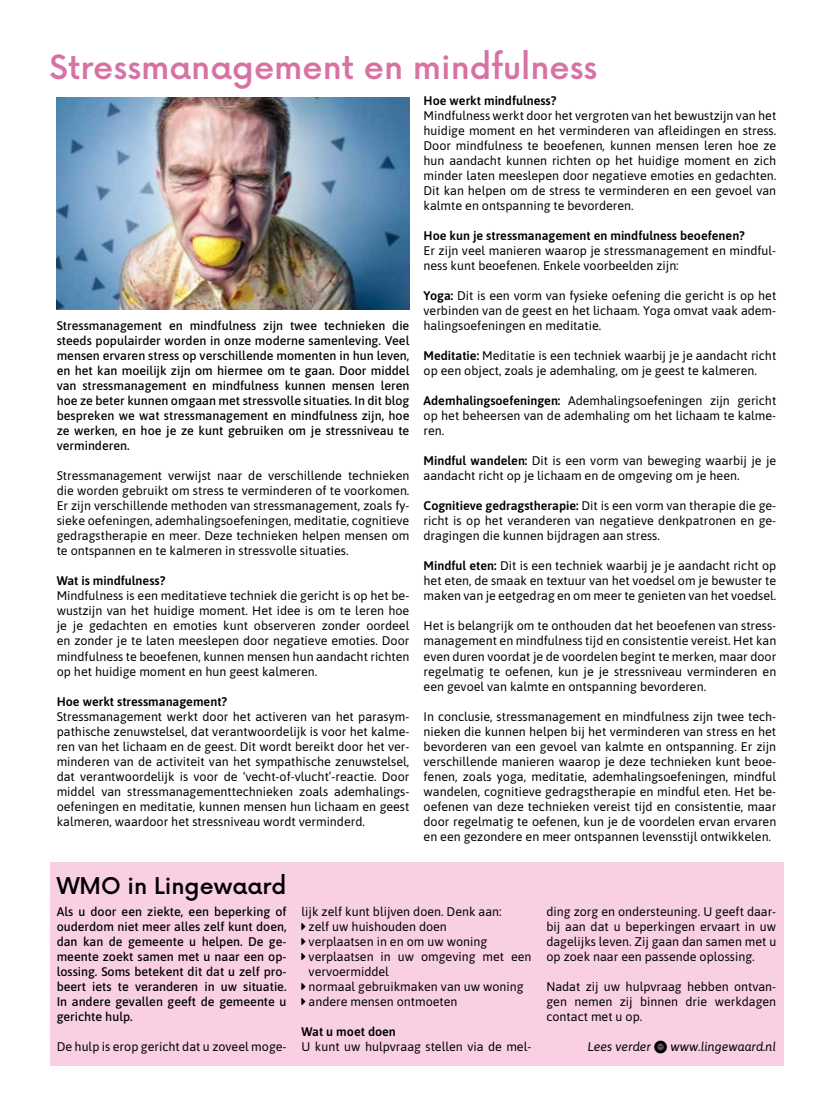
<style>
.page{position:relative;width:833px;height:1117px;background:#fff}
.page>*{position:absolute;margin:0;border:0;box-sizing:border-box;transform-origin:0 0}
.t1{font:500 32.5px "Now";color:#d871a4}
.t2{font:500 22.5px "Now";color:#000}
.t3{font:12.5px/15px "Asap";color:#000;text-align:justify}
.t4{font:500 12.5px/15px "Asap";color:#000;text-align:justify}
.t5{font:600 12.5px "Asap";color:#000}
.t6{font:italic 12.5px "Asap";color:#000}
.s1{font-style:italic}
.s2{font-weight:600}
.s3{font-family:"Social Media Circled";font-style:normal}
</style>
<div class="page">
<div style="left:50px;top:862px;width:733px;height:203px;background:#f9cfe3"></div>
<img style="left:57px;top:97px;width:352px;height:212px">
<h1 class="t1" style="left:50px;top:50px;width:549px">Stressmanagement en mindfulness</h1>
<p class="t4" style="left:57px;top:319px;width:354px">Stressmanagement en mindfulness zijn twee technieken die steeds populairder worden in onze moderne samenleving. Veel mensen ervaren stress op verschillende momenten in hun leven, en het kan moeilijk zijn om hiermee om te gaan. Door middel van stressmanagement en mindfulness kunnen mensen leren hoe ze beter kunnen omgaan met stressvolle situaties. In dit blog bespreken we wat stressmanagement en mindfulness zijn, hoe ze werken, en hoe je ze kunt gebruiken om je stressniveau te verminderen.</p>
<p class="t3" style="left:57px;top:469px;width:354px"><span class="s1">S</span>tressmanagement verwijst naar de verschillende technieken die worden gebruikt om stress te verminderen of te voorkomen.<br>Er zijn verschillende methoden van stressmanagement, zoals fy&shy;sieke oefeningen, ademhalingsoefeningen, meditatie, cognitieve gedragstherapie en meer. Deze technieken helpen mensen om te ontspannen en te kalmeren in stressvolle situaties.</p>
<p class="t5" style="left:57px;top:576px;width:110px">Wat is mindfulness?</p>
<p class="t3" style="left:57px;top:589px;width:354px">Mindfulness is een meditatieve techniek die gericht is op het be&shy;wustzijn van het huidige moment. Het idee is om te leren hoe je je gedachten en emoties kunt observeren zonder oordeel en zonder je te laten meeslepen door negatieve emoties. Door mindfulness te beoefenen, kunnen mensen hun aandacht richten op het huidige moment en hun geest kalmeren.</p>
<p class="t5" style="left:57px;top:696px;width:172px">Hoe werkt stressmanagement?</p>
<p class="t3" style="left:57px;top:709px;width:354px">Stressmanagement werkt door het activeren van het parasym&shy;pathische zenuwstelsel, dat verantwoordelijk is voor het kalme&shy;ren van het lichaam en de geest. Dit wordt bereikt door het ver&shy;minderen van de activiteit van het sympathische zenuwstelsel, dat verantwoordelijk is voor de ‘vecht-of-vlucht’-reactie. Door middel van stressmanagementtechnieken zoals ademhalings&shy;oefeningen en meditatie, kunnen mensen hun lichaam en geest kalmeren, waardoor het stressniveau wordt verminderd.</p>
<h2 class="t2" style="left:57px;top:873px;width:231px">WMO in Lingewaard</h2>
<p class="t5" style="left:423px;top:96px;width:134px">Hoe werkt mindfulness?</p>
<p class="t3" style="left:423px;top:109px;width:354px">Mindfulness werkt door het vergroten van het bewustzijn van het huidige moment en het verminderen van afleidingen en stress.<br>Door mindfulness te beoefenen, kunnen mensen leren hoe ze hun aandacht kunnen richten op het huidige moment en zich minder laten meeslepen door negatieve emoties en gedachten.<br>Dit kan helpen om de stress te verminderen en een gevoel van kalmte en ontspanning te bevorderen.</p>
<p class="t5" style="left:423px;top:231px;width:323px">Hoe kun je stressmanagement en mindfulness beoefenen?</p>
<p class="t3" style="left:423px;top:244px;width:354px">Er zijn veel manieren waarop je stressmanagement en mindful&shy;ness kunt beoefenen. Enkele voorbeelden zijn:</p>
<p class="t3" style="left:423px;top:289px;width:354px"><span class="s2">Yoga:</span> Dit is een vorm van fysieke oefening die gericht is op het verbinden van de geest en het lichaam. Yoga omvat vaak adem&shy;halingsoefeningen en meditatie.</p>
<p class="t3" style="left:423px;top:349px;width:354px"><span class="s2">Meditatie:</span> Meditatie is een techniek waarbij je je aandacht richt op een object, zoals je ademhaling, om je geest te kalmeren.</p>
<p class="t3" style="left:423px;top:394px;width:354px"><span class="s2">Ademhalingsoefeningen:</span> Ademhalingsoefeningen zijn gericht op het beheersen van de ademhaling om het lichaam te kalme&shy;ren.</p>
<p class="t3" style="left:423px;top:454px;width:354px"><span class="s2">Mindful wandelen:</span> Dit is een vorm van beweging waarbij je je aandacht richt op je lichaam en de omgeving om je heen.</p>
<p class="t3" style="left:423px;top:499px;width:354px"><span class="s2">Cognitieve gedragstherapie:</span> Dit is een vorm van therapie die ge&shy;richt is op het veranderen van negatieve denkpatronen en ge&shy;dragingen die kunnen bijdragen aan stress.</p>
<p class="t3" style="left:423px;top:559px;width:354px"><span class="s2">Mindful eten:</span> Dit is een techniek waarbij je je aandacht richt op het eten, de smaak en textuur van het voedsel om je bewuster te maken van je eetgedrag en om meer te genieten van het voedsel.</p>
<p class="t3" style="left:423px;top:619px;width:354px">Het is belangrijk om te onthouden dat het beoefenen van stress&shy;management en mindfulness tijd en consistentie vereist. Het kan even duren voordat je de voordelen begint te merken, maar door regelmatig te oefenen, kun je je stressniveau verminderen en een gevoel van kalmte en ontspanning bevorderen.</p>
<p class="t3" style="left:423px;top:709px;width:354px">In conclusie, stressmanagement en mindfulness zijn twee tech&shy;nieken die kunnen helpen bij het verminderen van stress en het bevorderen van een gevoel van kalmte en ontspanning. Er zijn verschillende manieren waarop je deze technieken kunt beoe&shy;fenen, zoals yoga, meditatie, ademhalingsoefeningen, mindful wandelen, cognitieve gedragstherapie en mindful eten. Het be&shy;oefenen van deze technieken vereist tijd en consistentie, maar door regelmatig te oefenen, kun je de voordelen ervan ervaren en een gezondere en meer ontspannen levensstijl ontwikkelen.</p>
<p class="t4" style="left:57px;top:904px;width:231px">Als u door een ziekte, een beperking of ouderdom niet meer alles zelf kunt doen, dan kan de gemeente u helpen. De ge&shy;meente zoekt samen met u naar een op&shy;lossing. Soms betekent dit dat u zelf pro&shy;beert iets te veranderen in uw situatie.<br>In andere gevallen geeft de gemeente u gerichte hulp.</p>
<p class="t3" style="left:57px;top:1039px;width:231px">De hulp is erop gericht dat u zoveel moge-</p>
<p class="t3" style="left:309px;top:904px;width:224px;text-align:left;text-indent:-7px">lijk zelf kunt blijven doen. Denk aan:<br>zelf uw huishouden doen<br>verplaatsen in en om uw woning verplaatsen in uw omgeving met een vervoermiddel<br>normaal gebruikmaken van uw woning andere mensen ontmoeten</p>
<p class="t5" style="left:301px;top:1026px;width:96px">Wat u moet doen</p>
<p class="t3" style="left:301px;top:1039px;width:231px">U kunt uw hulpvraag stellen via de mel-</p>
<p class="t3" style="left:546px;top:904px;width:231px">ding zorg en ondersteuning. U geeft daar&shy;bij aan dat u beperkingen ervaart in uw dagelijks leven. Zij gaan dan samen met u op zoek naar een passende oplossing.</p>
<p class="t3" style="left:546px;top:979px;width:231px">Nadat zij uw hulpvraag hebben ontvan&shy;gen nemen zij binnen drie werkdagen contact met u op.</p>
<p class="t6" style="left:587px;top:1041px;width:190px">Lees verder <span class="s3">K</span> www.lingewaard.nl</p>
</div>
